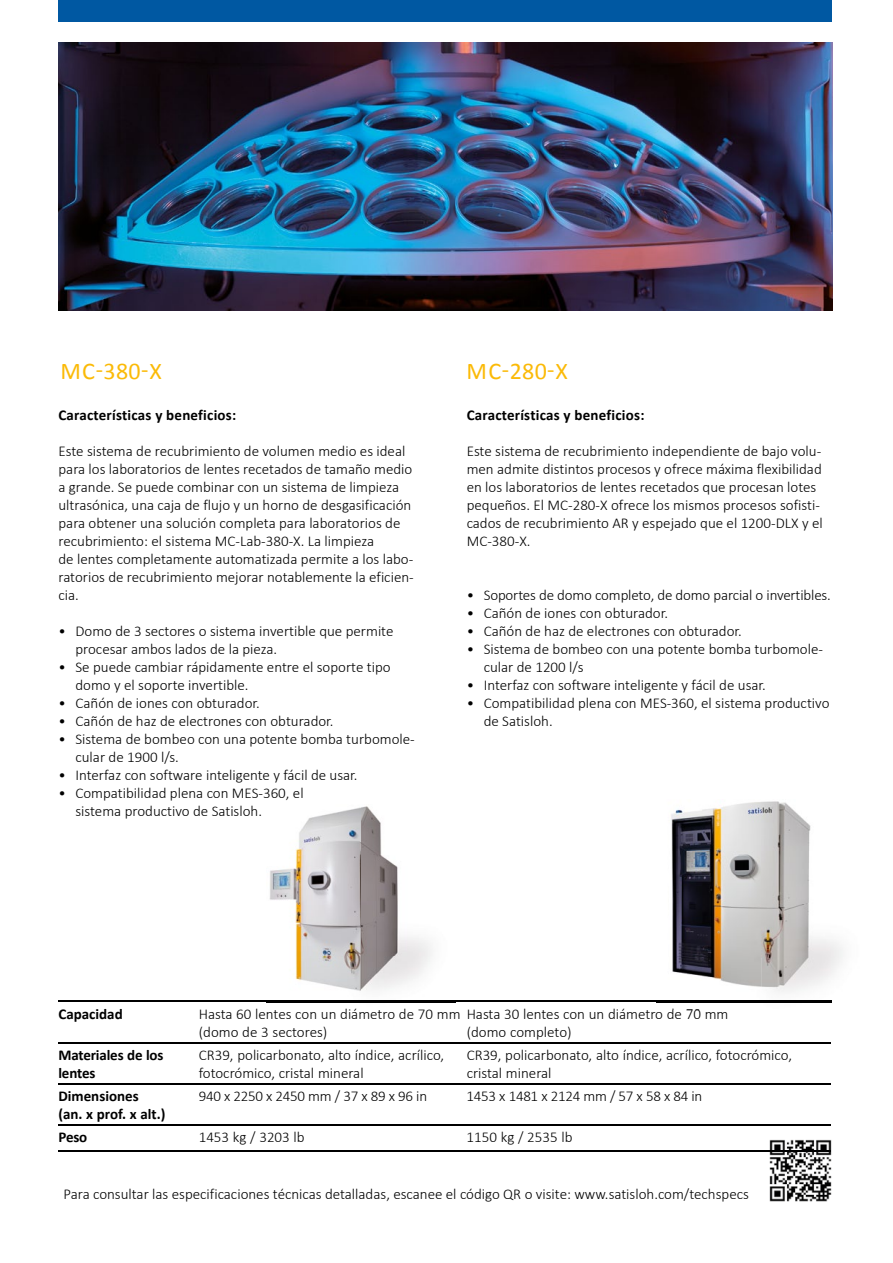
<style>
.page{position:relative;width:893px;height:1263px;background:#fff}
.page>*{position:absolute;margin:0;border:0;box-sizing:border-box;transform-origin:0 0}
.t1{font:24px "Calibri";letter-spacing:.015em;color:#fbba07}
.t2{font:300 15px/18px "Calibri";color:#000}
.t3{font:700 15px/18px "Calibri";color:#000}
.t4{font:300 15px "Calibri";letter-spacing:-.02em;color:#000}
</style>
<div class="page">
<img style="left:769px;top:1139px;width:63px;height:63px">
<div style="left:58px;top:0;width:774px;height:21px;background:#0058a2"></div>
<img style="left:58px;top:43px;width:774px;height:267px">
<hr style="left:58px;top:1001px;width:141px;height:1px;background:#000">
<hr style="left:199px;top:1001px;width:268px;height:1px;background:#000">
<hr style="left:467px;top:1001px;width:234px;height:1px;background:#000">
<hr style="left:58px;top:1042px;width:141px;height:1px;background:#000">
<hr style="left:199px;top:1042px;width:268px;height:1px;background:#000">
<hr style="left:467px;top:1042px;width:234px;height:1px;background:#000">
<hr style="left:701px;top:1042px;width:130px;height:1px;background:#000">
<hr style="left:58px;top:1083px;width:141px;height:2px;background:#000">
<hr style="left:199px;top:1083px;width:268px;height:2px;background:#000">
<hr style="left:467px;top:1083px;width:234px;height:2px;background:#000">
<hr style="left:701px;top:1083px;width:130px;height:2px;background:#000">
<hr style="left:58px;top:1124px;width:141px;height:2px;background:#000">
<hr style="left:199px;top:1124px;width:268px;height:2px;background:#000">
<hr style="left:467px;top:1124px;width:234px;height:2px;background:#000">
<hr style="left:701px;top:1124px;width:130px;height:2px;background:#000">
<hr style="left:58px;top:1150px;width:141px;height:1px;background:#000">
<hr style="left:199px;top:1150px;width:268px;height:1px;background:#000">
<hr style="left:467px;top:1150px;width:234px;height:1px;background:#000">
<hr style="left:701px;top:1150px;width:130px;height:1px;background:#000">
<img style="left:657px;top:801px;width:186px;height:202px">
<img style="left:657px;top:1001px;width:174px;height:1px">
<img style="left:672px;top:1008px;width:28px;height:2px">
<img style="left:267px;top:806px;width:188px;height:197px">
<img style="left:267px;top:1001px;width:188px;height:1px">
<h1 class="t1" style="left:60px;top:354px;width:103px">MC-380-X</h1>
<p class="t3" style="left:58px;top:406px;width:179px">Características y beneficios:</p>
<p class="t2" style="left:58px;top:442px;width:357px">Este sistema de recubrimiento de volumen medio es ideal para los laboratorios de lentes recetados de tamaño medio a grande. Se puede combinar con un sistema de limpieza ultrasónica, una caja de flujo y un horno de desgasificación para obtener una solución completa para laboratorios de recubrimiento: el sistema MC-Lab-380-X. La limpieza<br>de lentes completamente automatizada permite a los labo&shy;ratorios de recubrimiento mejorar notablemente la eficien&shy;cia.</p>
<p class="t2" style="left:75px;top:622px;width:319px;text-indent:-17px">• Domo de 3 sectores o sistema invertible que permite procesar ambos lados de la pieza.</p>
<p class="t2" style="left:75px;top:658px;width:317px;text-indent:-17px">• Se puede cambiar rápidamente entre el soporte tipo domo y el soporte invertible.</p>
<p class="t2" style="left:58px;top:694px;width:203px">• Cañón de iones con obturador.</p>
<p class="t2" style="left:58px;top:712px;width:277px">• Cañón de haz de electrones con obturador.</p>
<p class="t2" style="left:75px;top:730px;width:341px;text-indent:-17px">• Sistema de bombeo con una potente bomba turbomole&shy;cular de 1900 l/s.</p>
<p class="t2" style="left:58px;top:766px;width:301px">• Interfaz con software inteligente y fácil de usar.</p>
<p class="t2" style="left:75px;top:784px;width:230px;text-indent:-17px">• Compatibilidad plena con MES-360, el sistema productivo de Satisloh.</p>
<h1 class="t1" style="left:466px;top:354px;width:103px">MC-280-X</h1>
<p class="t3" style="left:467px;top:406px;width:179px">Características y beneficios:</p>
<p class="t2" style="left:467px;top:442px;width:358px">Este sistema de recubrimiento independiente de bajo volu&shy;men admite distintos procesos y ofrece máxima flexibilidad en los laboratorios de lentes recetados que procesan lotes pequeños. El MC-280-X ofrece los mismos procesos sofisti&shy;cados de recubrimiento AR y espejado que el 1200-DLX y el MC-380-X.</p>
<p class="t2" style="left:467px;top:586px;width:366px">• Soportes de domo completo, de domo parcial o invertibles.</p>
<p class="t2" style="left:467px;top:604px;width:203px">• Cañón de iones con obturador.</p>
<p class="t2" style="left:467px;top:622px;width:277px">• Cañón de haz de electrones con obturador.</p>
<p class="t2" style="left:484px;top:640px;width:341px;text-indent:-17px">• Sistema de bombeo con una potente bomba turbomole&shy;cular de 1200 l/s</p>
<p class="t2" style="left:467px;top:676px;width:301px">• Interfaz con software inteligente y fácil de usar.</p>
<p class="t2" style="left:484px;top:694px;width:347px;text-indent:-17px">• Compatibilidad plena con MES-360, el sistema productivo de Satisloh.</p>
<p class="t3" style="left:58px;top:1004px;width:66px">Capacidad</p>
<p class="t2" style="left:199px;top:1004px;width:531px">Hasta 60 lentes con un diámetro de 70 mm Hasta 30 lentes con un diámetro de 70 mm (domo de 3 sectores)</p>
<p class="t2" style="left:467px;top:1022px;width:106px">(domo completo)</p>
<p class="t3" style="left:58px;top:1045px;width:106px">Materiales de los lentes</p>
<p class="t2" style="left:199px;top:1046px;width:247px">CR39, policarbonato, alto índice, acrílico, fotocrómico, cristal mineral</p>
<p class="t2" style="left:467px;top:1046px;width:327px">CR39, policarbonato, alto índice, acrílico, fotocrómico, cristal mineral</p>
<p class="t3" style="left:58px;top:1087px;width:109px">Dimensiones (an. x prof. x alt.)</p>
<p class="t4" style="left:199px;top:1087px;width:230px">940 x 2250 x 2450 mm / 37 x 89 x 96 in</p>
<p class="t4" style="left:467px;top:1087px;width:237px">1453 x 1481 x 2124 mm / 57 x 58 x 84 in</p>
<p class="t3" style="left:58px;top:1128px;width:30px">Peso</p>
<p class="t2" style="left:199px;top:1128px;width:107px">1453 kg / 3203 lb</p>
<p class="t2" style="left:467px;top:1128px;width:107px">1150 kg / 2535 lb</p>
<p class="t2" style="left:63px;top:1185px;width:687px">Para consultar las especificaciones técnicas detalladas, escanee el código QR o visite: www.satisloh.com/techspecs</p>
</div>
